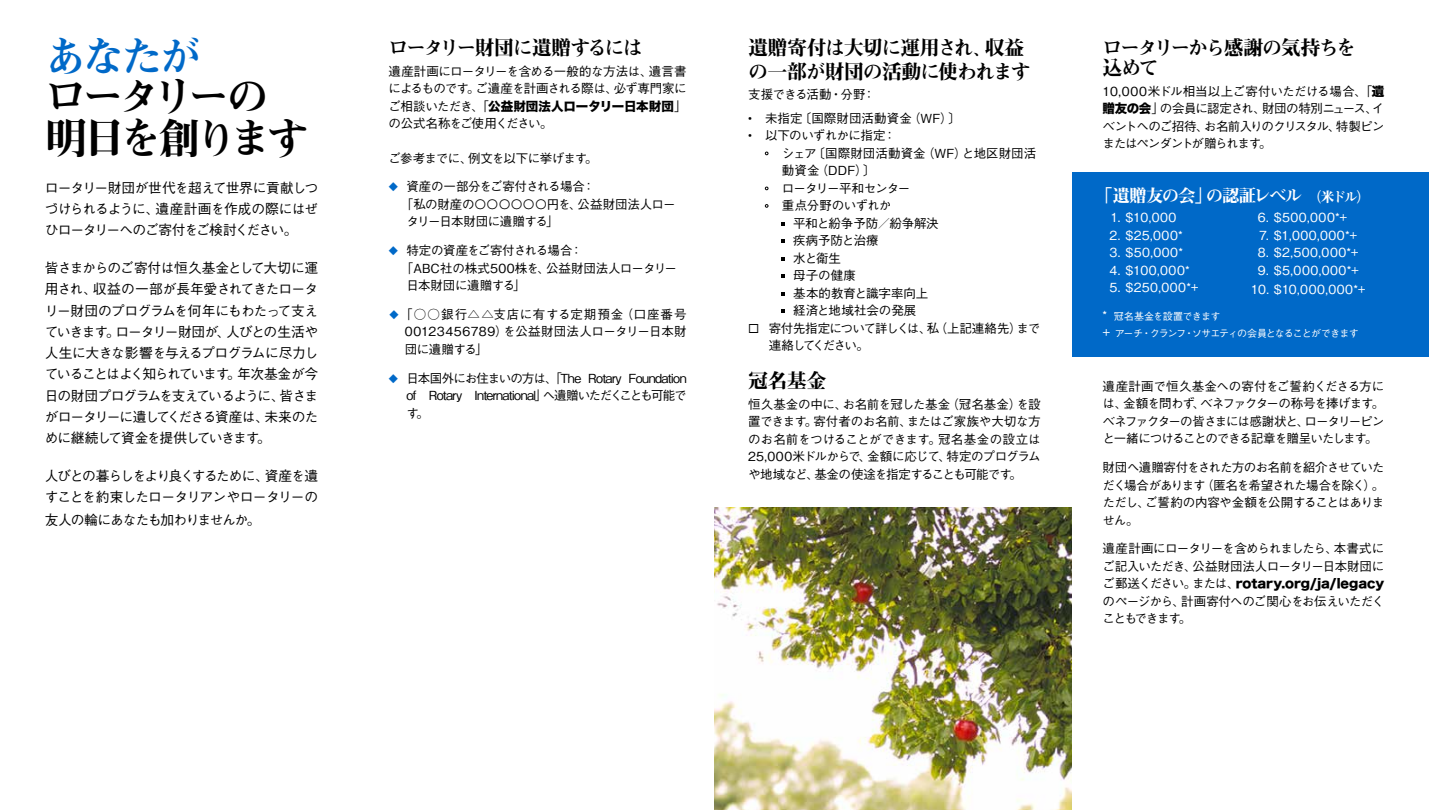
<style>
.page{position:relative;width:1429px;height:810px;background:#fff}
.page>*{position:absolute;margin:0;border:0;box-sizing:border-box;transform-origin:0 0}
.t1{font:42.5px/42.5px "Midashi Min Pr 6 N MA31";letter-spacing:-.13em;color:#000}
.t2{font:42.5px "Midashi Min Pr 6 N MA31";color:#0069c8}
.t3{font:20px/23.8px "Midashi Min Pr 6 N MA31";letter-spacing:-.065em;color:#000}
.t4{font:20px/20px "Midashi Min Pr 6 N MA31";letter-spacing:-.12em;color:#000}
.t5{font:20px "Midashi Min Pr 6 N MA31";letter-spacing:-.1em;color:#000}
.t6{font:17.5px "Midashi Min Pr 6 N MA31";letter-spacing:-.075em;color:#fff}
.t7{font:500 13.75px/21.2px "Gothic BBB Pr 6 N";letter-spacing:-.085em;color:#000;text-align:justify}
.t8{font:500 12.5px/17.5px "Gothic BBB Pr 6 N";letter-spacing:-.045em;color:#000;text-align:justify}
.t9{font:500 12.5px "Gothic BBB Pr 6 N";letter-spacing:.04em;color:#fff}
.t10{font:12.5px "Hira Kaku Std W8";color:#000}
.t11{font:500 12.5px/17.5px "Gothic BBB Pr 6 N";letter-spacing:-.08em;color:#000}
.t12{font:500 12.5px/17.5px "Gothic BBB Pr 6 N";letter-spacing:-.07em;color:#000}
.t13{font:500 12.5px "Gothic BBB Pr 6 N";letter-spacing:-.005em;color:#000}
.t14{font:500 12.5px "Gothic BBB Pr 6 N";color:#000}
.t15{font:500 12.5px "Gothic BBB Pr 6 N";letter-spacing:.01em;color:#000}
.t16{font:500 12.5px "Gothic BBB Pr 6 N";letter-spacing:-.02em;color:#000}
.t17{font:500 12.5px "Gothic BBB Pr 6 N";letter-spacing:-.01em;color:#000}
.t18{font:500 10px/17.5px "Gothic BBB Pr 6 N";letter-spacing:-.075em;color:#fff}
.s1{font-family:"Gothic BBB Pr 6 N";font-weight:500}
.s2{color:#0069c8}
.s3{font-family:"Hira Kaku Std W8";font-weight:400}
.s4{font-size:13.75px}
.s5{font-size:12.5px}
</style>
<div class="page">
<svg style="left:765px;top:204px;width:3px;height:4px"></svg>
<div style="left:1072px;top:172px;width:357px;height:44px;background:#0069c8"></div>
<div style="left:1072px;top:208px;width:220px;height:33px;background:#0069c8"></div>
<div style="left:1072px;top:231px;width:220px;height:45px;background:#0069c8"></div>
<div style="left:1072px;top:266px;width:220px;height:45px;background:#0069c8"></div>
<div style="left:1220px;top:208px;width:209px;height:33px;background:#0069c8"></div>
<div style="left:1220px;top:231px;width:209px;height:45px;background:#0069c8"></div>
<div style="left:1220px;top:268px;width:209px;height:45px;background:#0069c8"></div>
<div style="left:1072px;top:305px;width:357px;height:51px;background:#0069c8"></div>
<img style="left:714px;top:508px;width:357px;height:302px">
<h1 class="t2" style="left:45px;top:23px;width:158px">あなたが</h1>
<h1 class="t1" style="left:45px;top:74px;width:266px">ロータリーの明日を創ります</h1>
<p class="t7" style="left:45px;top:176px;width:275px">ロータリー財団が世代を超えて世界に貢献しつづけられるように、遺産計画を作成の際にはぜひロータリーへのご寄付をご検討ください。</p>
<p class="t7" style="left:45px;top:256px;width:275px">皆さまからのご寄付は恒久基金として大切に運用され、収益の一部が長年愛されてきたロータリー財団のプログラムを何年にもわたって支えていきます。ロータリー財団が、人びとの生活や人生に大きな影響を与えるプログラムに尽力していることはよく知られています。年次基金が今日の財団プログラムを支えているように、皆さまがロータリーに遺してくださる資産は、未来のために継続して資金を提供していきます。</p>
<p class="t7" style="left:45px;top:465px;width:275px">人びとの暮らしをより良くするために、資産を遺すことを約束したロータリアンやロータリーの</p>
<p class="t7" style="left:45px;top:508px;width:217px">友人の輪にあなたも加わりませんか。</p>
<h2 class="t5" style="left:388px;top:32px;width:256px">ロータリー財団に遺贈するには</h2>
<p class="t8" style="left:388px;top:61px;width:300px">遺産計画にロータリーを含める一般的な方法は、遺言書によるものです。ご遺産を計画される際は、必ず専門家に</p>
<p class="t10" style="left:388px;top:99px;width:300px"><span class="s1">ご相談いただき、「</span>公益財団法人ロータリー日本財団<span class="s1">」</span></p>
<p class="t11" style="left:388px;top:114px;width:166px">の公式名称をご使用ください。</p>
<p class="t8" style="left:388px;top:148px;width:211px">ご参考までに、例文を以下に挙げます。</p>
<p class="t8" style="left:388px;top:177px;width:208px"><span class="s2">◆</span> 資産の一部分をご寄付される場合：</p>
<p class="t8" style="left:401px;top:195px;width:276px">「私の財産の〇〇〇〇〇〇円を、公益財団法人ロー</p>
<p class="t8" style="left:406px;top:212px;width:154px">タリー日本財団に遺贈する」</p>
<p class="t8" style="left:388px;top:241px;width:196px"><span class="s2">◆</span> 特定の資産をご寄付される場合：</p>
<p class="t13" style="left:401px;top:258px;width:278px">「ABC社の株式500株を、公益財団法人ロータリー</p>
<p class="t8" style="left:406px;top:276px;width:121px">日本財団に遺贈する」</p>
<p class="t8" style="left:405px;top:305px;width:283px;text-indent:-16px"><span class="s2">◆</span>「○○銀行△△支店に有する定期預金（口座番号00123456789）を公益財団法人ロータリー日本財団に遺贈する」</p>
<p class="t8" style="left:406px;top:368px;width:282px;text-indent:-18px"><span class="s2">◆</span> 日本国外にお住まいの方は、「The Rotary Foundation of Rotary International」へ遺贈いただくことも可能です。</p>
<h2 class="t3" style="left:748px;top:36px;width:284px">遺贈寄付は大切に運用され、収益の一部が財団の活動に使われます</h2>
<p class="t8" style="left:748px;top:85px;width:129px">支援できる活動・分野：</p>
<p class="t15" style="left:748px;top:108px;width:214px">• 未指定〔国際財団活動資金（WF）〕</p>
<p class="t8" style="left:748px;top:126px;width:149px">• 以下のいずれかに指定：</p>
<p class="t14" style="left:782px;top:143px;width:256px">シェア〔国際財団活動資金（WF）と地区財団活</p>
<p class="t8" style="left:782px;top:161px;width:95px">動資金（DDF）〕</p>
<p class="t12" style="left:782px;top:178px;width:130px">ロータリー平和センター</p>
<p class="t8" style="left:782px;top:196px;width:111px">重点分野のいずれか</p>
<p class="t16" style="left:793px;top:213px;width:147px">平和と紛争予防／紛争解決</p>
<p class="t17" style="left:793px;top:230px;width:87px">疾病予防と治療</p>
<p class="t8" style="left:793px;top:248px;width:50px">水と衛生</p>
<p class="t8" style="left:793px;top:266px;width:64px">母子の健康</p>
<p class="t13" style="left:793px;top:283px;width:137px">基本的教育と識字率向上</p>
<p class="t14" style="left:793px;top:300px;width:125px">経済と地域社会の発展</p>
<p class="t11" style="left:769px;top:318px;width:273px;text-indent:-21px">◻ 寄付先指定について詳しくは、私（上記連絡先）まで連絡してください。</p>
<h2 class="t3" style="left:748px;top:368px;width:80px">冠名基金</h2>
<p class="t8" style="left:748px;top:394px;width:294px">恒久基金の中に、お名前を冠した基金（冠名基金）を設置できます。寄付者のお名前、またはご家族や大切な方のお名前をつけることができます。冠名基金の設立は25,000米ドルからで、金額に応じて、特定のプログラムや地域など、基金の使途を指定することも可能です。</p>
<h2 class="t4" style="left:1102px;top:37px;width:255px">ロータリーから感謝の気持ちを込めて</h2>
<p class="t8" style="left:1102px;top:81px;width:283px">10,000米ドル相当以上ご寄付いただける場合、「<span class="s3">遺贈友の会</span>」の会員に認定され、財団の特別ニュース、イベントへのご招待、お名前入りのクリスタル、特製ピンまたはペンダントが贈られます。</p>
<h3 class="t6" style="left:1095px;top:182px;width:277px">「遺贈友の会」の認証レベル <span class="s4">（米ドル）</span></h3>
<p class="t9" style="left:1110px;top:208px;width:67px">1. $10,000</p>
<p class="t9" style="left:1109px;top:225px;width:75px">2. $25,000*</p>
<p class="t9" style="left:1109px;top:243px;width:75px">3. $50,000*</p>
<p class="t9" style="left:1109px;top:260px;width:82px">4. $100,000*</p>
<p class="t9" style="left:1109px;top:278px;width:91px">5. $250,000*+</p>
<p class="t9" style="left:1258px;top:208px;width:91px">6. $500,000*+</p>
<p class="t9" style="left:1259px;top:225px;width:99px">7. $1,000,000*+</p>
<p class="t9" style="left:1258px;top:243px;width:103px">8. $2,500,000*+</p>
<p class="t9" style="left:1258px;top:260px;width:102px">9. $5,000,000*+</p>
<p class="t9" style="left:1251px;top:279px;width:116px">10. $10,000,000*+</p>
<p class="t18" style="left:1102px;top:307px;width:258px"><span class="s5">*</span> 冠名基金を設置できます<br><span class="s5">+</span> アーチ・クランフ・ソサエティの会員となることができます</p>
<p class="t8" style="left:1102px;top:377px;width:283px">遺産計画で恒久基金への寄付をご誓約くださる方には、金額を問わず、ベネファクターの称号を捧げます。ベネファクターの皆さまには感謝状と、ロータリーピンと一緒につけることのできる記章を贈呈いたします。</p>
<p class="t8" style="left:1102px;top:458px;width:283px">財団へ遺贈寄付をされた方のお名前を紹介させていただく場合があります（匿名を希望された場合を除く）。ただし、ご誓約の内容や金額を公開することはありません。</p>
<p class="t8" style="left:1102px;top:539px;width:283px">遺産計画にロータリーを含められましたら、本書式にご記入いただき、公益財団法人ロータリー日本財団に</p>
<p class="t10" style="left:1102px;top:577px;width:283px"><span class="s1">ご郵送ください。または、</span>rotary.org/ja/legacy</p>
<p class="t12" style="left:1102px;top:592px;width:283px">のページから、計画寄付へのご関心をお伝えいただくこともできます。</p>
</div>
